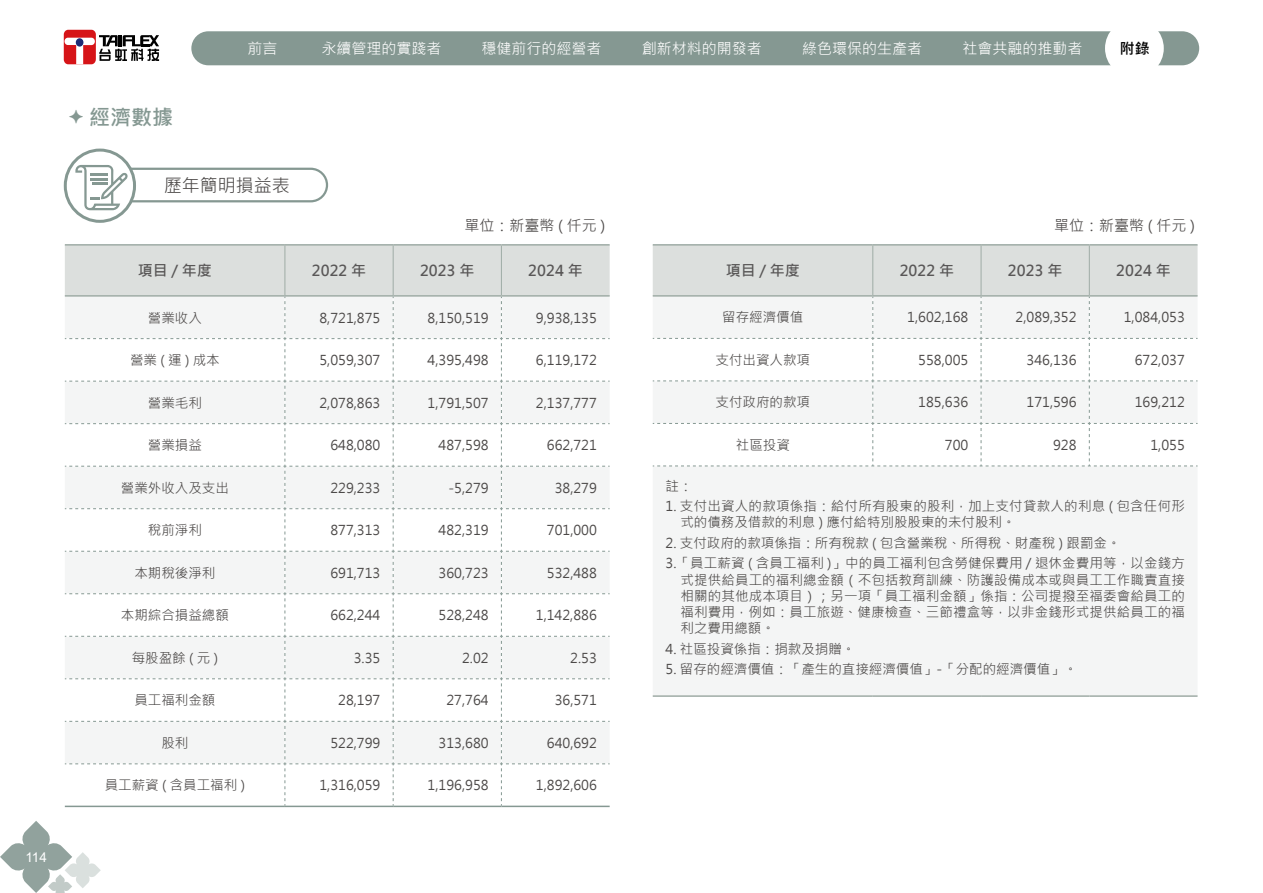
<style>
.page{position:relative;width:1263px;height:893px;background:#fff}
.page>*{position:absolute;margin:0;border:0;box-sizing:border-box;transform-origin:0 0}
.t1{font:700 21px "Microsoft Jheng Hei";color:#859892}
.t2{font:18px "Microsoft Jheng Hei";color:#4c4948}
.t3{font:15px "Microsoft Jheng Hei";color:#fff}
.t4{font:700 15px "Microsoft Jheng Hei";color:#595757}
.t5{font:15px "Microsoft Jheng Hei";color:#4c4948}
.t6{font:700 15px "Microsoft Jheng Hei";color:#000}
.t7{font:13.5px/16.2px "Microsoft Jheng Hei";color:#4c4948}
.t8{font:13.5px/16.2px "Microsoft Jheng Hei";letter-spacing:.02em;color:#4c4948}
.t9{font:13.5px "Arial";color:#fff}
</style>
<div class="page">
<div style="left:191px;top:31px;width:1008px;height:34px;background:#859892;border-radius:17px"></div>
<div style="left:1105px;top:19px;width:59px;height:59px;background:#fff;border-radius:50%"></div>
<svg style="left:0;top:821px;width:101px;height:72px"></svg>
<svg style="left:64px;top:30px;width:32px;height:34px"></svg>
<div style="left:65px;top:38px;width:30px;height:7px;background:#fff;border-radius:4px"></div>
<div style="left:76px;top:38px;width:7px;height:9px;background:#1d2a74;border-radius:50%"></div>
<svg style="left:99px;top:35px;width:60px;height:26px"></svg>
<div style="left:115px;top:168px;width:213px;height:34px;border:2px solid #859892;border-radius:16px"></div>
<svg style="left:65px;top:150px;width:70px;height:71px"></svg>
<div style="left:64px;top:149px;width:72px;height:74px;border:3px solid #859892;border-radius:50%"></div>
<svg style="left:75px;top:165px;width:53px;height:45px"></svg>
<hr style="left:65px;top:244px;width:220px;height:2px;background:#9faca6">
<hr style="left:285px;top:244px;width:108px;height:2px;background:#9faca6">
<hr style="left:393px;top:244px;width:108px;height:2px;background:#9faca6">
<hr style="left:501px;top:244px;width:109px;height:2px;background:#9faca6">
<svg style="left:65px;top:245px;width:545px;height:561px"></svg>
<hr style="left:65px;top:806px;width:220px;height:1px;background:#859892">
<hr style="left:285px;top:806px;width:108px;height:1px;background:#859892">
<hr style="left:393px;top:806px;width:108px;height:1px;background:#859892">
<hr style="left:501px;top:806px;width:109px;height:1px;background:#859892">
<div style="left:653px;top:467px;width:544px;height:228px;background:#f4f5f5"></div>
<hr style="left:653px;top:244px;width:220px;height:2px;background:#9faca6">
<hr style="left:873px;top:244px;width:108px;height:2px;background:#9faca6">
<hr style="left:981px;top:244px;width:108px;height:2px;background:#9faca6">
<hr style="left:1089px;top:244px;width:108px;height:2px;background:#9faca6">
<svg style="left:653px;top:245px;width:544px;height:222px"></svg>
<hr style="left:653px;top:695px;width:220px;height:2px;background:#9faca6">
<hr style="left:873px;top:695px;width:108px;height:2px;background:#9faca6">
<hr style="left:981px;top:695px;width:108px;height:2px;background:#9faca6">
<hr style="left:1089px;top:695px;width:108px;height:2px;background:#9faca6">
<p class="t9" style="left:25px;top:848px;width:23px">114</p>
<h1 class="t1" style="left:89px;top:104px;width:86px">經濟數據</h1>
<p class="t3" style="left:248px;top:39px;width:31px">前言</p>
<p class="t3" style="left:321px;top:39px;width:121px">永續管理的實踐者</p>
<p class="t3" style="left:482px;top:39px;width:121px">穩健前行的經營者</p>
<p class="t3" style="left:642px;top:39px;width:121px">創新材料的開發者</p>
<p class="t3" style="left:802px;top:39px;width:121px">綠色環保的生產者</p>
<p class="t3" style="left:962px;top:39px;width:121px">社會共融的推動者</p>
<p class="t6" style="left:1120px;top:39px;width:31px">附錄</p>
<h2 class="t2" style="left:164px;top:174px;width:127px">歷年簡明損益表</h2>
<p class="t5" style="left:449px;top:216px;width:157px">　單位：新臺幣 ( 仟元 )</p>
<p class="t5" style="left:1039px;top:216px;width:157px">　單位：新臺幣 ( 仟元 )</p>
<p class="t4" style="left:138px;top:261px;width:76px">項目 / 年度</p>
<p class="t4" style="left:312px;top:261px;width:56px">2022 年</p>
<p class="t4" style="left:420px;top:261px;width:56px">2023 年</p>
<p class="t4" style="left:528px;top:261px;width:56px">2024 年</p>
<p class="t7" style="left:148px;top:310px;width:55px">營業收入</p>
<p class="t7" style="left:319px;top:310px;width:63px">8,721,875</p>
<p class="t7" style="left:428px;top:310px;width:63px">8,150,519</p>
<p class="t7" style="left:536px;top:310px;width:63px">9,938,135</p>
<p class="t7" style="left:130px;top:352px;width:91px">營業(運)成本</p>
<p class="t7" style="left:319px;top:352px;width:63px">5,059,307</p>
<p class="t7" style="left:428px;top:352px;width:63px">4,395,498</p>
<p class="t7" style="left:536px;top:352px;width:63px">6,119,172</p>
<p class="t7" style="left:148px;top:395px;width:55px">營業毛利</p>
<p class="t7" style="left:319px;top:395px;width:63px">2,078,863</p>
<p class="t7" style="left:428px;top:395px;width:63px">1,791,507</p>
<p class="t7" style="left:536px;top:395px;width:63px">2,137,777</p>
<p class="t7" style="left:148px;top:437px;width:55px">營業損益</p>
<p class="t7" style="left:330px;top:437px;width:52px">648,080</p>
<p class="t7" style="left:439px;top:437px;width:52px">487,598</p>
<p class="t7" style="left:547px;top:437px;width:52px">662,721</p>
<p class="t7" style="left:121px;top:480px;width:109px">營業外收入及支出</p>
<p class="t7" style="left:330px;top:480px;width:52px">229,233</p>
<p class="t7" style="left:448px;top:480px;width:42px">-5,279</p>
<p class="t7" style="left:555px;top:480px;width:44px">38,279</p>
<p class="t7" style="left:148px;top:522px;width:56px">稅前淨利</p>
<p class="t7" style="left:330px;top:522px;width:52px">877,313</p>
<p class="t7" style="left:439px;top:522px;width:52px">482,319</p>
<p class="t7" style="left:547px;top:522px;width:52px">701,000</p>
<p class="t7" style="left:134px;top:565px;width:82px">本期稅後淨利</p>
<p class="t7" style="left:330px;top:565px;width:52px">691,713</p>
<p class="t7" style="left:439px;top:565px;width:52px">360,723</p>
<p class="t7" style="left:547px;top:565px;width:52px">532,488</p>
<p class="t7" style="left:121px;top:607px;width:109px">本期綜合損益總額</p>
<p class="t7" style="left:330px;top:607px;width:52px">662,244</p>
<p class="t7" style="left:439px;top:607px;width:52px">528,248</p>
<p class="t7" style="left:536px;top:607px;width:63px">1,142,886</p>
<p class="t7" style="left:132px;top:650px;width:88px">每股盈餘 ( 元 )</p>
<p class="t7" style="left:354px;top:650px;width:28px">3.35</p>
<p class="t7" style="left:462px;top:650px;width:28px">2.02</p>
<p class="t7" style="left:570px;top:650px;width:28px">2.53</p>
<p class="t7" style="left:134px;top:692px;width:82px">員工福利金額</p>
<p class="t7" style="left:338px;top:692px;width:44px">28,197</p>
<p class="t7" style="left:446px;top:692px;width:44px">27,764</p>
<p class="t7" style="left:555px;top:692px;width:44px">36,571</p>
<p class="t7" style="left:161px;top:735px;width:28px">股利</p>
<p class="t7" style="left:330px;top:735px;width:52px">522,799</p>
<p class="t7" style="left:439px;top:735px;width:52px">313,680</p>
<p class="t7" style="left:547px;top:735px;width:52px">640,692</p>
<p class="t7" style="left:105px;top:777px;width:142px">員工薪資 ( 含員工福利 )</p>
<p class="t7" style="left:319px;top:777px;width:63px">1,316,059</p>
<p class="t7" style="left:428px;top:777px;width:63px">1,196,958</p>
<p class="t7" style="left:536px;top:777px;width:63px">1,892,606</p>
<p class="t4" style="left:726px;top:261px;width:76px">項目 / 年度</p>
<p class="t4" style="left:900px;top:261px;width:56px">2022 年</p>
<p class="t4" style="left:1008px;top:261px;width:56px">2023 年</p>
<p class="t4" style="left:1116px;top:261px;width:56px">2024 年</p>
<p class="t7" style="left:722px;top:309px;width:82px">留存經濟價值</p>
<p class="t7" style="left:907px;top:309px;width:63px">1,602,168</p>
<p class="t7" style="left:1015px;top:309px;width:63px">2,089,352</p>
<p class="t7" style="left:1124px;top:309px;width:63px">1,084,053</p>
<p class="t7" style="left:715px;top:352px;width:96px">支付出資人款項</p>
<p class="t7" style="left:918px;top:352px;width:52px">558,005</p>
<p class="t7" style="left:1026px;top:352px;width:52px">346,136</p>
<p class="t7" style="left:1135px;top:352px;width:52px">672,037</p>
<p class="t7" style="left:715px;top:394px;width:96px">支付政府的款項</p>
<p class="t7" style="left:918px;top:394px;width:52px">185,636</p>
<p class="t7" style="left:1026px;top:394px;width:52px">171,596</p>
<p class="t7" style="left:1135px;top:394px;width:52px">169,212</p>
<p class="t7" style="left:736px;top:437px;width:55px">社區投資</p>
<p class="t7" style="left:945px;top:437px;width:25px">700</p>
<p class="t7" style="left:1053px;top:437px;width:25px">928</p>
<p class="t7" style="left:1150px;top:437px;width:36px">1,055</p>
<p class="t7" style="left:665px;top:478px;width:28px">註：</p>
<p class="t8" style="left:680px;top:498px;width:506px;text-indent:-15px">1. 支付出資人的款項係指：給付所有股東的股利，加上支付貸款人的利息 ( 包含任何形式的債務及借款的利息 ) 應付給特別股股東的未付股利。</p>
<p class="t7" style="left:665px;top:533px;width:521px;line-height:20.4px">2. 支付政府的款項係指：所有稅款 ( 包含營業稅、所得稅、財產稅 ) 跟罰金。<br>3.「員工薪資 ( 含員工福利 )」中的員工福利包含勞健保費用 / 退休金費用等，以金錢方</p>
<p class="t7" style="left:680px;top:571px;width:506px;text-align:justify">式提供給員工的福利總金額（不包括教育訓練、防護設備成本或與員工工作職責直接相關的其他成本項目）；另一項「員工福利金額」係指：公司提撥至福委會給員工的福利費用，例如：員工旅遊、健康檢查、三節禮盒等，以非金錢形式提供給員工的福利之費用總額。</p>
<p class="t7" style="left:665px;top:640px;width:191px">4. 社區投資係指：捐款及捐贈。</p>
<p class="t7" style="left:665px;top:661px;width:413px">5. 留存的經濟價值：「產生的直接經濟價值」-「分配的經濟價值」。</p>
</div>
